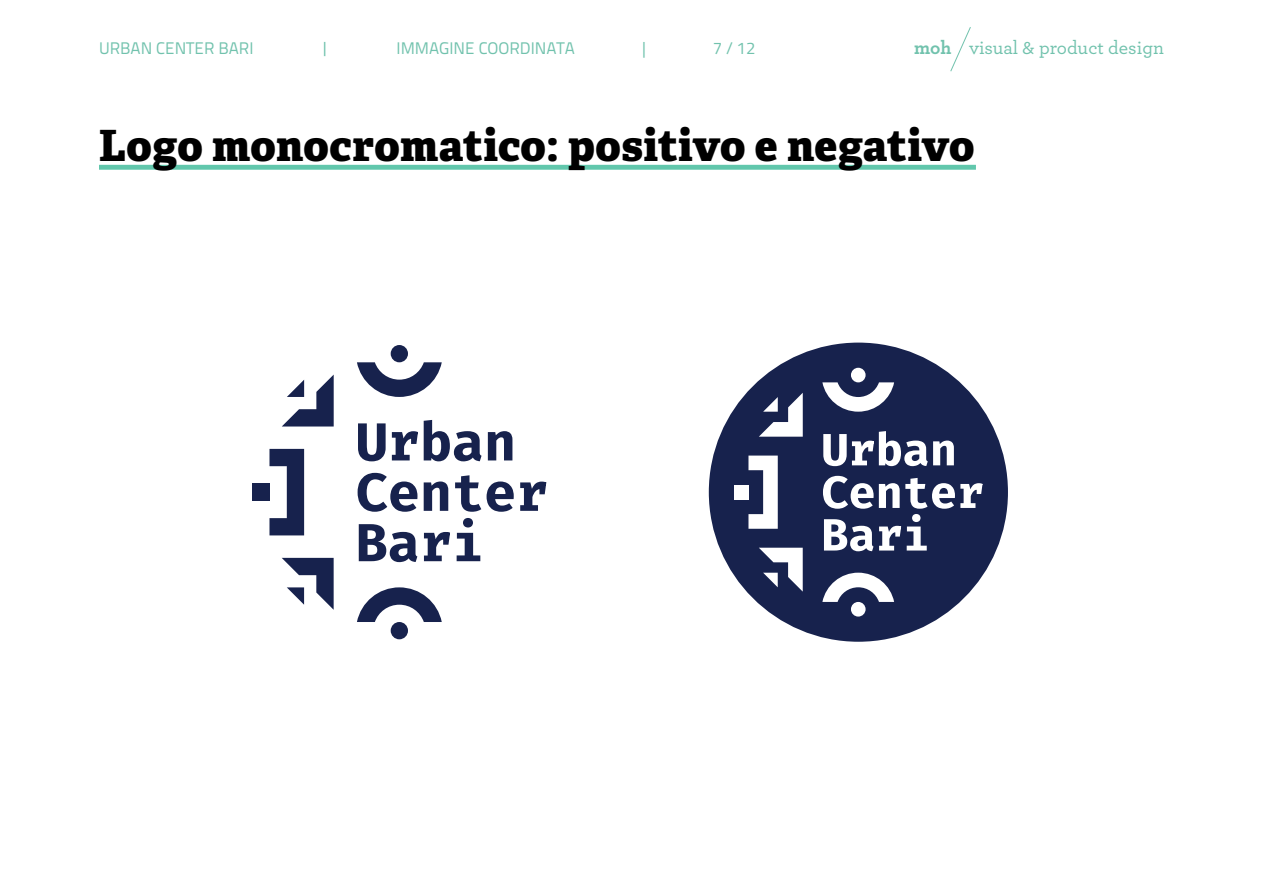
<style>
.page{position:relative;width:1263px;height:893px;background:#fff}
.page>*{position:absolute;margin:0;border:0;box-sizing:border-box;transform-origin:0 0}
.t1{font:800 43.05px "Adelle";letter-spacing:.01em;color:#000}
.t2{font:500 19.35px "Archer";color:#71c2ad}
.t3{font:16.8px "Titillium Text 25 L 400 wt";color:#71c2ad}
.t4{font:16.8px "Titillium Web";color:#71c2ad}
.s1{font-weight:700}
</style>
<div class="page">
<svg style="left:950px;top:27px;width:21px;height:45px"></svg>
<div style="left:99px;top:165px;width:877px;height:5px;background:#61c7ac"></div>
<div style="left:709px;top:343px;width:299px;height:299px;background:#17224d;border-radius:50%"></div>
<div style="left:851px;top:368px;width:14px;height:14px;background:#fff;border-radius:50%"></div>
<svg style="left:822px;top:382px;width:72px;height:30px"></svg>
<div style="left:851px;top:602px;width:14px;height:15px;background:#fff;border-radius:50%"></div>
<svg style="left:822px;top:573px;width:72px;height:29px"></svg>
<svg style="left:748px;top:456px;width:30px;height:73px"></svg>
<div style="left:734px;top:485px;width:14px;height:14px;background:#fff"></div>
<svg style="left:759px;top:393px;width:44px;height:44px"></svg>
<svg style="left:759px;top:548px;width:44px;height:44px"></svg>
<svg style="left:823px;top:431px;width:131px;height:35px"></svg>
<svg style="left:823px;top:476px;width:50px;height:33px"></svg>
<svg style="left:824px;top:519px;width:49px;height:32px"></svg>
<svg style="left:879px;top:478px;width:103px;height:72px"></svg>
<div style="left:391px;top:345px;width:17px;height:17px;background:#17224d;border-radius:50%"></div>
<svg style="left:357px;top:362px;width:85px;height:35px"></svg>
<div style="left:391px;top:622px;width:17px;height:17px;background:#17224d;border-radius:50%"></div>
<svg style="left:357px;top:587px;width:85px;height:35px"></svg>
<svg style="left:269px;top:449px;width:35px;height:86px"></svg>
<div style="left:252px;top:483px;width:17px;height:18px;background:#17224d"></div>
<svg style="left:282px;top:375px;width:52px;height:51px"></svg>
<svg style="left:282px;top:558px;width:52px;height:52px"></svg>
<svg style="left:358px;top:423px;width:28px;height:38px"></svg>
<svg style="left:392px;top:431px;width:26px;height:29px"></svg>
<svg style="left:424px;top:420px;width:57px;height:41px"></svg>
<svg style="left:488px;top:431px;width:24px;height:29px"></svg>
<svg style="left:358px;top:473px;width:59px;height:39px"></svg>
<svg style="left:424px;top:481px;width:24px;height:30px"></svg>
<svg style="left:455px;top:475px;width:26px;height:37px"></svg>
<svg style="left:487px;top:481px;width:27px;height:31px"></svg>
<svg style="left:520px;top:482px;width:26px;height:29px"></svg>
<svg style="left:359px;top:524px;width:58px;height:38px"></svg>
<svg style="left:424px;top:532px;width:26px;height:29px"></svg>
<svg style="left:457px;top:518px;width:23px;height:43px"></svg>
<p class="t3" style="left:99px;top:36px;width:156px">URBAN CENTER BARI</p>
<p class="t3" style="left:321px;top:36px;width:10px">|</p>
<p class="t3" style="left:396px;top:36px;width:180px">IMMAGINE COORDINATA</p>
<p class="t4" style="left:642px;top:36px;width:5px">|</p>
<p class="t4" style="left:713px;top:36px;width:44px">7 / 12</p>
<p class="t2" style="left:914px;top:34px;width:251px"><span class="s1">moh</span> visual &amp; product design</p>
<p class="t1" style="left:99px;top:117px;width:877px">Logo monocromatico: positivo e negativo</p>
</div>
